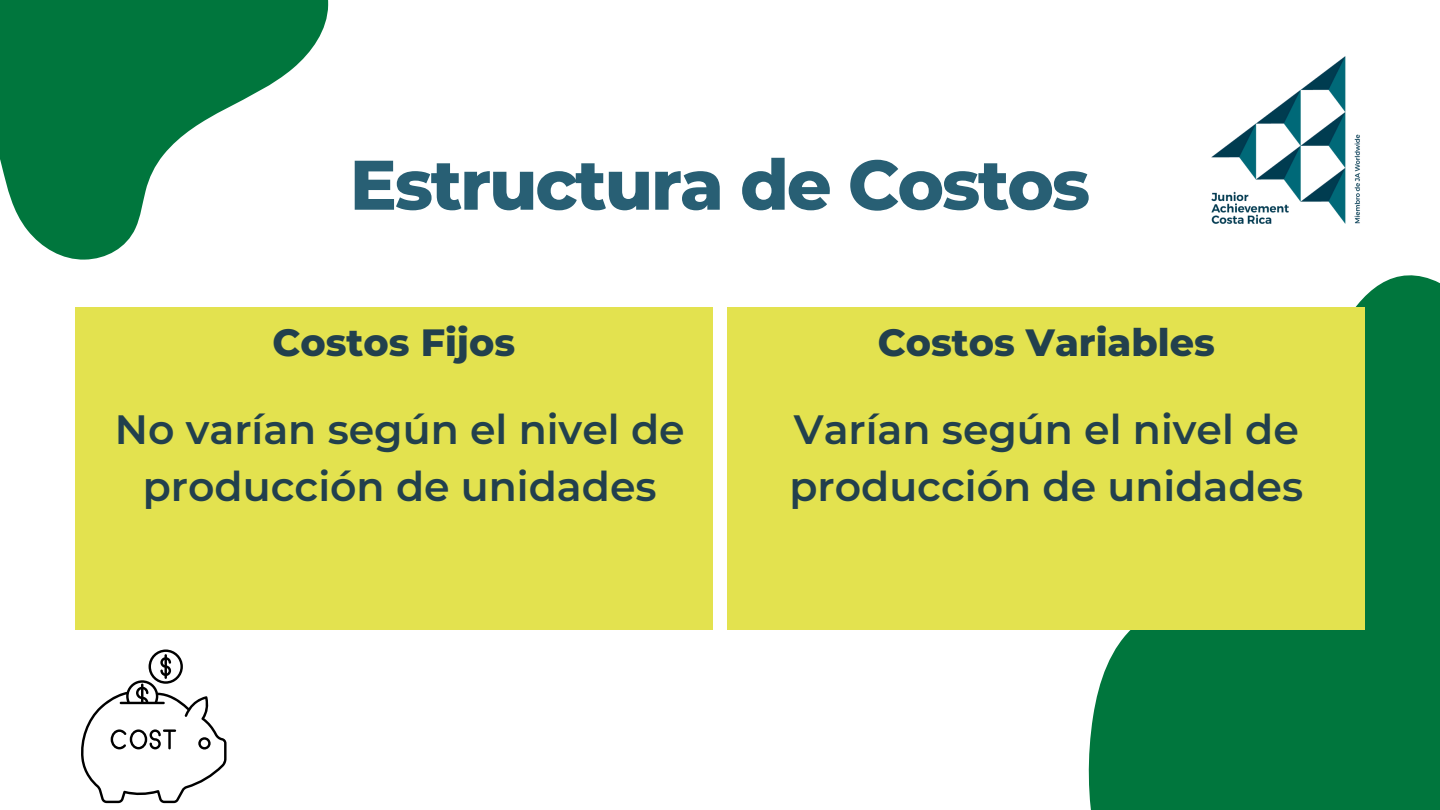
<style>
.page{position:relative;width:1440px;height:810px;background:#fff}
.page>*{position:absolute;margin:0;border:0;box-sizing:border-box;transform-origin:0 0}
.t1{font:800 70px "Montserrat";letter-spacing:-.03em;color:#285f74}
.t2{font:600 41px/57px "Montserrat";color:#22404d;text-align:center}
.t3{font:800 38px "Montserrat";color:#22404d}
</style>
<div class="page">
<img style="left:1211px;top:56px;width:149px;height:168px">
<svg style="left:0;top:0;width:328px;height:260px;fill:#00763d"></svg>
<svg style="left:1088px;top:275px;width:352px;height:535px;background:#1b8451"></svg>
<div style="left:728px;top:307px;width:637px;height:323px;background:#e3e24f"></div>
<div style="left:75px;top:307px;width:637px;height:323px;background:#e3e24f"></div>
<svg style="left:81px;top:649px;width:145px;height:154px"></svg>
<p class="t1" style="left:350px;top:142px;width:742px">Estructura de Costos</p>
<h1 class="t3" style="left:272px;top:319px;width:244px">Costos Fijos</h1>
<p class="t3" style="left:878px;top:319px;width:339px">Costos Variables</p>
<p class="t2" style="left:115px;top:400px;width:571px">No varían según el nivel de producción de unidades</p>
<p class="t2" style="left:789px;top:400px;width:515px;text-align:left">Varían según el nivel de producción de unidades</p>
</div>
